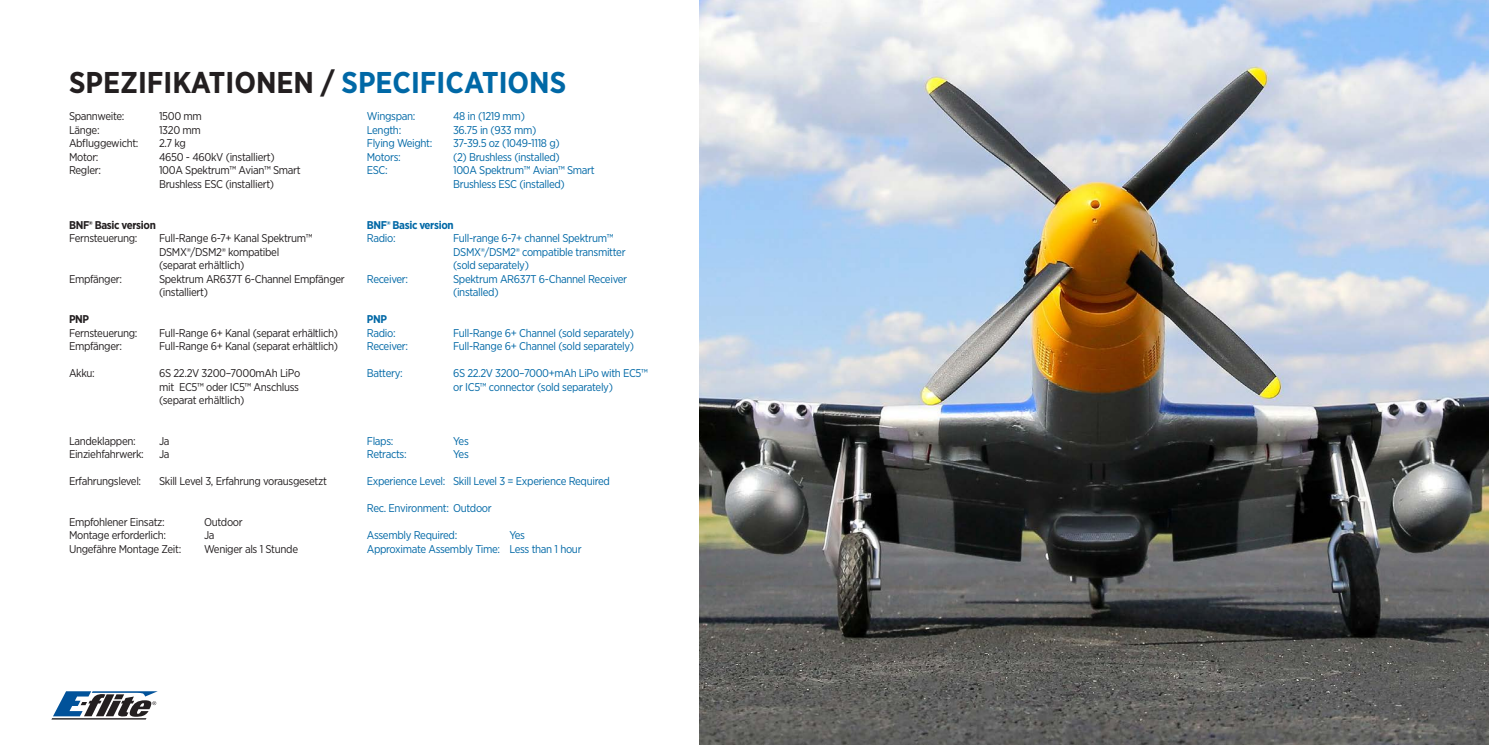
<style>
.page{position:relative;width:1489px;height:745px;background:#fff}
.page>*{position:absolute;margin:0;border:0;box-sizing:border-box;transform-origin:0 0}
.t1{font:700 30px "Gotham Narrow";color:#231f20}
.t2{font:11.25px/13.5px "Gotham Narrow";letter-spacing:-.03em;color:#231f20}
.t3{font:11.25px/13.5px "Gotham Narrow";letter-spacing:-.03em;color:#0068a6}
.t4{font:700 11.25px "Gotham Narrow";letter-spacing:-.03em;color:#231f20}
.t5{font:700 11.25px "Gotham Narrow";letter-spacing:-.03em;color:#0068a6}
.s1{color:#0068a6}
</style>
<div class="page">
<svg style="left:51px;top:691px;width:107px;height:28px"></svg>
<img style="left:699px;top:0;width:789px;height:744px">
<p class="t1" style="left:69px;top:63px;width:498px">SPEZIFIKATIONEN / <span class="s1">SPECIFICATIONS</span></p>
<p class="t2" style="left:69px;top:109px;width:57px">Spannweite:</p>
<p class="t2" style="left:159px;top:109px;width:44px">1500 mm</p>
<p class="t2" style="left:69px;top:123px;width:32px">Länge:</p>
<p class="t2" style="left:159px;top:123px;width:43px">1320 mm</p>
<p class="t2" style="left:69px;top:136px;width:71px">Abfluggewicht:</p>
<p class="t2" style="left:159px;top:136px;width:28px">2.7 kg</p>
<p class="t2" style="left:69px;top:150px;width:31px">Motor:</p>
<p class="t2" style="left:159px;top:150px;width:117px">4650 - 460kV (installiert)</p>
<p class="t2" style="left:69px;top:163px;width:33px">Regler:</p>
<p class="t2" style="left:159px;top:163px;width:143px">100A Spektrum™ Avian™ Smart<br>Brushless ESC (installiert)</p>
<p class="t4" style="left:69px;top:217px;width:88px">BNF® Basic version</p>
<p class="t2" style="left:69px;top:231px;width:70px">Fernsteuerung:</p>
<p class="t2" style="left:159px;top:231px;width:155px">Full-Range 6-7+ Kanal Spektrum™<br>DSMX®/DSM2® kompatibel (separat erhältlich)</p>
<p class="t2" style="left:69px;top:271px;width:54px">Empfänger:</p>
<p class="t2" style="left:159px;top:271px;width:187px">Spektrum AR637T 6-Channel Empfänger (installiert)</p>
<p class="t4" style="left:69px;top:312px;width:22px">PNP</p>
<p class="t2" style="left:69px;top:325px;width:70px">Fernsteuerung:</p>
<p class="t2" style="left:159px;top:325px;width:180px">Full-Range 6+ Kanal (separat erhältlich)</p>
<p class="t2" style="left:69px;top:339px;width:54px">Empfänger:</p>
<p class="t2" style="left:159px;top:339px;width:180px">Full-Range 6+ Kanal (separat erhältlich)</p>
<p class="t2" style="left:69px;top:366px;width:27px">Akku:</p>
<p class="t2" style="left:159px;top:366px;width:143px;text-align:justify">6S 22.2V 3200–7000mAh LiPo mit EC5™ oder IC5™ Anschluss (separat erhältlich)</p>
<p class="t2" style="left:69px;top:433px;width:68px">Landeklappen:</p>
<p class="t2" style="left:159px;top:433px;width:12px">Ja</p>
<p class="t2" style="left:69px;top:447px;width:76px">Einziehfahrwerk:</p>
<p class="t2" style="left:159px;top:447px;width:12px">Ja</p>
<p class="t2" style="left:69px;top:474px;width:74px">Erfahrungslevel:</p>
<p class="t2" style="left:159px;top:474px;width:169px">Skill Level 3, Erfahrung vorausgesetzt</p>
<p class="t2" style="left:69px;top:514px;width:97px">Empfohlener Einsatz:</p>
<p class="t2" style="left:204px;top:514px;width:40px">Outdoor</p>
<p class="t2" style="left:69px;top:528px;width:99px">Montage erforderlich:</p>
<p class="t2" style="left:204px;top:528px;width:12px">Ja</p>
<p class="t2" style="left:69px;top:541px;width:114px">Ungefähre Montage Zeit:</p>
<p class="t2" style="left:204px;top:541px;width:95px">Weniger als 1 Stunde</p>
<p class="t3" style="left:367px;top:109px;width:50px">Wingspan:</p>
<p class="t3" style="left:453px;top:109px;width:73px">48 in (1219 mm)</p>
<p class="t3" style="left:367px;top:123px;width:36px">Length:</p>
<p class="t3" style="left:453px;top:123px;width:85px">36.75 in (933 mm)</p>
<p class="t3" style="left:367px;top:136px;width:67px">Flying Weight:</p>
<p class="t3" style="left:453px;top:136px;width:108px">37-39.5 oz (1049-1118 g)</p>
<p class="t3" style="left:367px;top:150px;width:36px">Motors:</p>
<p class="t3" style="left:453px;top:150px;width:108px">(2) Brushless (installed)</p>
<p class="t3" style="left:367px;top:163px;width:23px">ESC:</p>
<p class="t3" style="left:453px;top:163px;width:143px">100A Spektrum™ Avian™ Smart<br>Brushless ESC (installed)</p>
<p class="t5" style="left:367px;top:217px;width:88px">BNF® Basic version</p>
<p class="t3" style="left:367px;top:231px;width:30px">Radio:</p>
<p class="t3" style="left:453px;top:231px;width:174px">Full-range 6-7+ channel Spektrum™<br>DSMX®/DSM2® compatible transmitter (sold separately)</p>
<p class="t3" style="left:367px;top:271px;width:43px">Receiver:</p>
<p class="t3" style="left:453px;top:271px;width:175px">Spektrum AR637T 6-Channel Receiver (installed)</p>
<p class="t5" style="left:367px;top:312px;width:22px">PNP</p>
<p class="t3" style="left:367px;top:325px;width:30px">Radio:</p>
<p class="t3" style="left:453px;top:325px;width:183px">Full-Range 6+ Channel (sold separately)</p>
<p class="t3" style="left:367px;top:339px;width:43px">Receiver:</p>
<p class="t3" style="left:453px;top:339px;width:183px">Full-Range 6+ Channel (sold separately)</p>
<p class="t3" style="left:367px;top:366px;width:37px">Battery:</p>
<p class="t3" style="left:453px;top:366px;width:196px">6S 22.2V 3200–7000+mAh LiPo with EC5™ or IC5™ connector (sold separately)</p>
<p class="t3" style="left:367px;top:433px;width:28px">Flaps:</p>
<p class="t3" style="left:453px;top:433px;width:17px">Yes</p>
<p class="t3" style="left:367px;top:447px;width:41px">Retracts:</p>
<p class="t3" style="left:453px;top:447px;width:17px">Yes</p>
<p class="t3" style="left:367px;top:474px;width:244px">Experience Level: Skill Level 3 = Experience Required</p>
<p class="t3" style="left:367px;top:501px;width:126px">Rec. Environment: Outdoor</p>
<p class="t3" style="left:367px;top:528px;width:92px">Assembly Required:</p>
<p class="t3" style="left:509px;top:528px;width:17px">Yes</p>
<p class="t3" style="left:367px;top:541px;width:216px">Approximate Assembly Time: Less than 1 hour</p>
</div>
